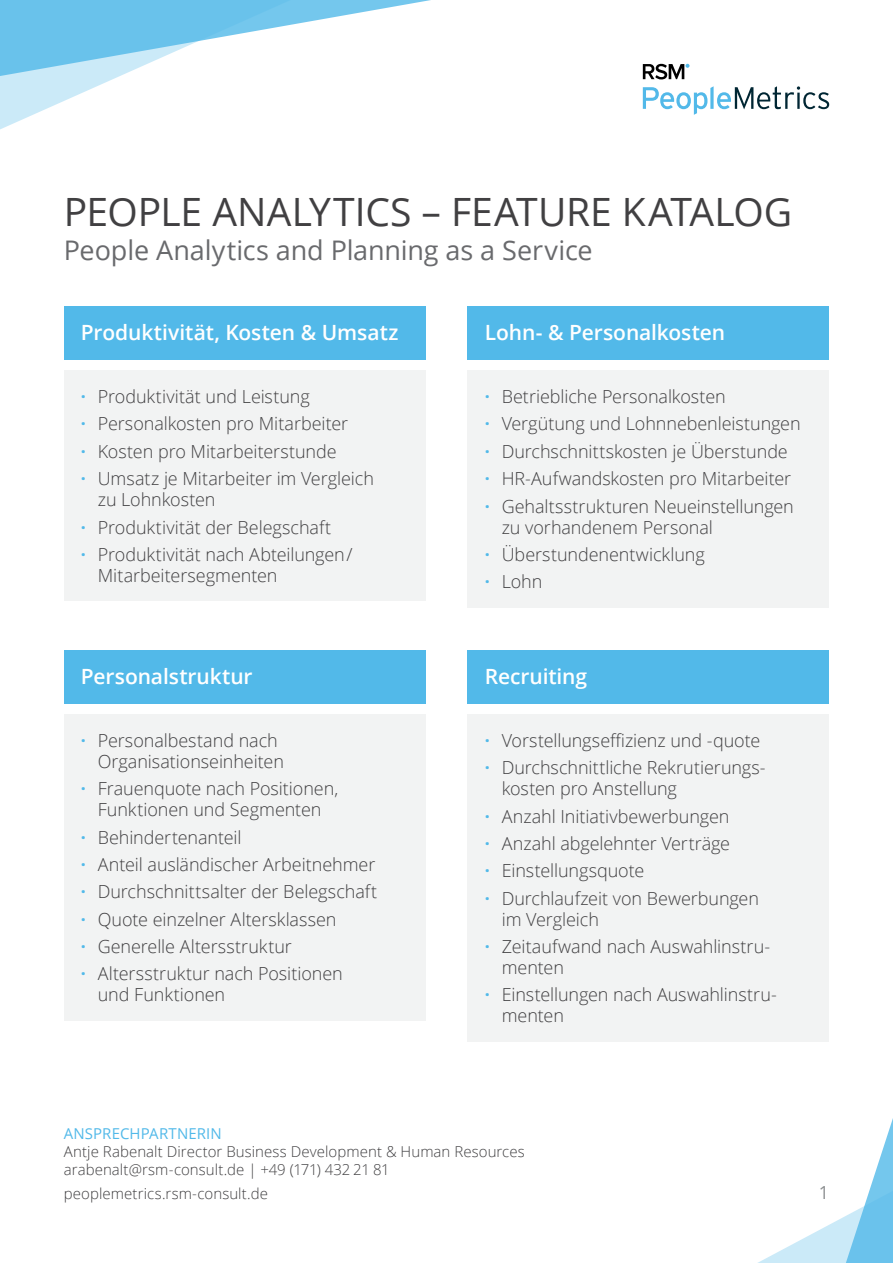
<style>
.page{position:relative;width:893px;height:1263px;background:#fff}
.page>*{position:absolute;margin:0;border:0;box-sizing:border-box;transform-origin:0 0}
.t1{font:39px "Open Sans";letter-spacing:-.005em;color:#414042}
.t2{font:27px "Open Sans";letter-spacing:-.005em;color:#696a6d}
.t3{font:600 21px "Open Sans";letter-spacing:-.005em;color:#fff}
.t4{font:300 18px/27.5px "Open Sans";letter-spacing:-.005em;color:#414042}
.t5{font:18px "Open Sans";color:#8b8e90}
.t6{font:300 15px/18px "Open Sans";letter-spacing:.005em;color:#414042}
.t7{font:15px "Open Sans";letter-spacing:.005em;color:#52b9e9}
.s1{font-weight:700;color:#52b9e9}
</style>
<div class="page">
<svg style="left:0;top:0;width:431px;height:130px"></svg>
<svg style="left:713px;top:1041px;width:180px;height:222px"></svg>
<svg style="left:643px;top:64px;width:46px;height:15px"></svg>
<svg style="left:643px;top:86px;width:186px;height:29px"></svg>
<div style="left:64px;top:370px;width:361px;height:231px;background:#f2f3f3"></div>
<div style="left:64px;top:306px;width:361px;height:53px;background:#52b9e9"></div>
<div style="left:468px;top:370px;width:361px;height:237px;background:#f2f3f3"></div>
<div style="left:468px;top:306px;width:361px;height:53px;background:#52b9e9"></div>
<div style="left:64px;top:714px;width:361px;height:306px;background:#f2f3f3"></div>
<div style="left:64px;top:650px;width:361px;height:53px;background:#52b9e9"></div>
<div style="left:468px;top:714px;width:361px;height:327px;background:#f2f3f3"></div>
<div style="left:468px;top:650px;width:361px;height:53px;background:#52b9e9"></div>
<h1 class="t1" style="left:64px;top:185px;width:730px">PEOPLE ANALYTICS – FEATURE KATALOG</h1>
<h2 class="t2" style="left:64px;top:232px;width:530px">People Analytics and Planning as a Service</h2>
<p class="t3" style="left:81px;top:318px;width:319px">Produktivität, Kosten &amp; Umsatz</p>
<p class="t4" style="left:81px;top:382px;width:295px"><span class="s1">·</span> Produktivität und Leistung<br><span class="s1">·</span> Personalkosten pro Mitarbeiter<br><span class="s1">·</span> Kosten pro Mitarbeiterstunde<br><span class="s1">·</span> Umsatz je Mitarbeiter im Vergleich</p>
<p class="t4" style="left:81px;top:485px;width:273px;text-indent:17px">zu Lohnkosten<br><span class="s1">·</span> Produktivität der Belegschaft<br><span class="s1">·</span> Produktivität nach Abteilungen /</p>
<p class="t4" style="left:98px;top:561px;width:181px">Mitarbeitersegmenten</p>
<p class="t3" style="left:81px;top:662px;width:173px">Personalstruktur</p>
<p class="t4" style="left:98px;top:729px;width:188px;line-height:21px;text-indent:-17px"><span class="s1">·</span> Personalbestand nach<br>Organisationseinheiten</p>
<p class="t4" style="left:81px;top:778px;width:259px;line-height:21px;text-align:center"><span class="s1">·</span> Frauenquote nach Positionen,<br>Funktionen und Segmenten</p>
<p class="t4" style="left:81px;top:823px;width:298px"><span class="s1">·</span> Behindertenanteil<br><span class="s1">·</span> Anteil ausländischer Arbeitnehmer <span class="s1">·</span> Durchschnittsalter der Belegschaft <span class="s1">·</span> Quote einzelner Altersklassen<br><span class="s1">·</span> Generelle Altersstruktur<br><span class="s1">·</span> Altersstruktur nach Positionen</p>
<p class="t4" style="left:98px;top:981px;width:129px">und Funktionen</p>
<p class="t3" style="left:485px;top:318px;width:242px">Lohn- &amp; Personalkosten</p>
<p class="t4" style="left:485px;top:382px;width:317px"><span class="s1">·</span> Betriebliche Personalkosten<br><span class="s1">·</span> Vergütung und Lohnnebenleistungen <span class="s1">·</span> Durchschnittskosten je Überstunde<br><span class="s1">·</span> HR-Aufwandskosten pro Mitarbeiter <span class="s1">·</span> Gehaltsstrukturen Neueinstellungen</p>
<p class="t4" style="left:485px;top:513px;width:230px;text-indent:17px">zu vorhandenem Personal <span class="s1">·</span> Überstundenentwicklung <span class="s1">·</span> Lohn</p>
<p class="t3" style="left:485px;top:662px;width:104px">Recruiting</p>
<p class="t4" style="left:485px;top:726px;width:282px"><span class="s1">·</span> Vorstellungseffizienz und -quote <span class="s1">·</span> Durchschnittliche Rekrutierungs-</p>
<p class="t4" style="left:485px;top:774px;width:276px;text-indent:17px">kosten pro Anstellung<br><span class="s1">·</span> Anzahl Initiativbewerbungen<br><span class="s1">·</span> Anzahl abgelehnter Verträge<br><span class="s1">·</span> Einstellungsquote<br><span class="s1">·</span> Durchlaufzeit von Bewerbungen</p>
<p class="t4" style="left:485px;top:905px;width:287px;text-indent:17px">im Vergleich<br><span class="s1">·</span> Zeitaufwand nach Auswahlinstru-</p>
<p class="t4" style="left:485px;top:953px;width:294px;text-indent:17px">menten<br><span class="s1">·</span> Einstellungen nach Auswahlinstru-</p>
<p class="t4" style="left:502px;top:1002px;width:64px">menten</p>
<p class="t7" style="left:64px;top:1123px;width:160px">ANSPRECHPARTNERIN</p>
<p class="t6" style="left:64px;top:1142px;width:462px">Antje Rabenalt Director Business Development &amp; Human Resources arabenalt@rsm-consult.de | +49 (171) 432 21 81</p>
<p class="t6" style="left:64px;top:1184px;width:206px">peoplemetrics.rsm-consult.de</p>
<p class="t5" style="left:819px;top:1180px;width:12px">1</p>
</div>
